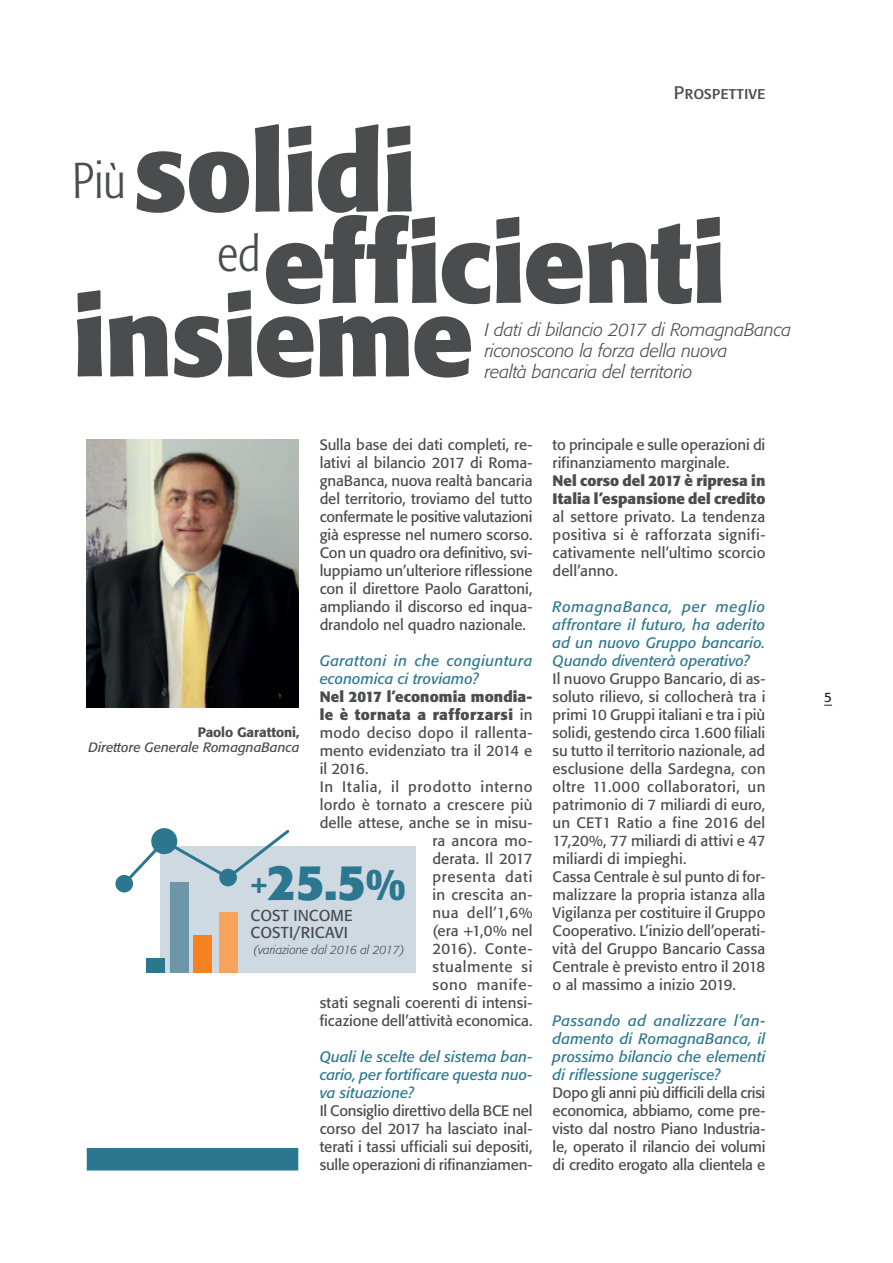
<style>
.page{position:relative;width:893px;height:1263px;background:#fff}
.page>*{position:absolute;margin:0;border:0;box-sizing:border-box;transform-origin:0 0}
.t1{font:700 109.5px/91.2px "Formata";letter-spacing:-.015em;color:#4b4c4d}
.t2{font:700 49.5px "Formata";color:#2b778f}
.t3{font:italic 300 18px/21px "Formata";letter-spacing:-.005em;color:#4b4c4d}
.t4{font:18px "Formata Regular SC";color:#4b4c4d}
.t5{font:15.6px/16.6px "Formata";letter-spacing:.01em;color:#4b4c4d}
.t6{font:15px/18px "Formata";letter-spacing:.005em;color:#4b4c4d;text-align:justify}
.t7{font:italic 15px/18px "Formata";letter-spacing:.005em;color:#2b778f;text-align:justify}
.t8{font:700 15px/18px "Formata";letter-spacing:.005em;color:#4b4c4d}
.t9{font:italic 15px/18px "Formata";letter-spacing:.025em;color:#2b778f}
.t10{font:15px "Formata";letter-spacing:.04em;color:#4b4c4d}
.t11{font:700 15px "Formata";letter-spacing:.025em;color:#4b4c4d}
.t12{font:15px "Formata";letter-spacing:.025em;color:#4b4c4d}
.t13{font:15px "Formata";letter-spacing:.05em;color:#4b4c4d}
.t14{font:15px "Formata";letter-spacing:.03em;color:#4b4c4d}
.t15{font:15px "Formata";letter-spacing:.045em;color:#4b4c4d}
.t16{font:italic 13.5px "Formata";letter-spacing:-.005em;color:#4b4c4d}
.t17{font:500 13.5px "Formata";letter-spacing:-.005em;color:#4b4c4d}
.t18{font:13.5px "Formata";color:#231f20}
.t19{font:italic 300 12px "Formata";letter-spacing:-.01em;color:#4b4c4d}
.s1{font-weight:300;font-stretch:condensed;font-size:49.65px}
.s2{font-weight:400}
.s3{font-size:25.65px}
.s4{font-size:44.25px}
</style>
<div class="page">
<img style="left:86px;top:439px;width:212px;height:268px">
<div style="left:87px;top:1148px;width:211px;height:22px;background:#2b778f"></div>
<div style="left:160px;top:846px;width:255px;height:126px;background:#cfd9e1"></div>
<div style="left:170px;top:882px;width:18px;height:90px;background:#6e96a9"></div>
<div style="left:194px;top:935px;width:18px;height:37px;background:#f58220"></div>
<div style="left:219px;top:912px;width:19px;height:60px;background:#f8a35c"></div>
<div style="left:147px;top:958px;width:18px;height:14px;background:#2b778f"></div>
<div style="left:115px;top:875px;width:18px;height:17px;background:#2b778f;border-radius:50%"></div>
<svg style="left:120px;top:828px;width:170px;height:60px"></svg>
<p class="t4" style="left:674px;top:82px;width:93px">Prospettive</p>
<h1 class="t1" style="left:217px;top:126px;width:510px;text-indent:-145px"><span class="s1">Più</span> solidi <sup>ed</sup>efficienti</h1>
<h1 class="t1" style="left:72px;top:291px;width:403px">insieme</h1>
<p class="t3" style="left:485px;top:319px;width:308px">I dati di bilancio 2017 di RomagnaBanca riconoscono la forza della nuova<br>realtà bancaria del territorio</p>
<p class="t6" style="left:320px;top:436px;width:214px">Sulla base dei dati completi, re&shy;lativi al bilancio 2017 di Roma&shy;gnaBanca, nuova realtà bancaria del territorio, troviamo del tutto confermate le positive valutazioni già espresse nel numero scorso.<br>Con un quadro ora definitivo, svi&shy;luppiamo un’ulteriore riflessione con il direttore Paolo Garattoni, ampliando il discorso ed inqua&shy;drandolo nel quadro nazionale.</p>
<p class="t9" style="left:320px;top:652px;width:214px">Garattoni in che congiuntura economica ci troviamo?</p>
<p class="t8" style="left:320px;top:688px;width:214px">Nel 2017 l’economia mondia-</p>
<p class="t11" style="left:320px;top:705px;width:214px">le è tornata a rafforzarsi <span class="s2">in</span></p>
<p class="t6" style="left:320px;top:724px;width:214px">modo deciso dopo il rallenta-</p>
<p class="t6" style="left:320px;top:742px;width:214px">mento evidenziato tra il 2014 e</p>
<p class="t6" style="left:320px;top:760px;width:50px">il 2016.</p>
<p class="t10" style="left:320px;top:778px;width:214px">In Italia, il prodotto interno</p>
<p class="t6" style="left:320px;top:796px;width:214px">lordo è tornato a crescere più</p>
<p class="t6" style="left:320px;top:814px;width:214px">delle attese, anche se in misu-</p>
<p class="t6" style="left:432px;top:832px;width:102px">ra ancora mo-</p>
<p class="t6" style="left:432px;top:850px;width:102px">derata. Il 2017</p>
<p class="t13" style="left:432px;top:868px;width:102px">presenta dati</p>
<p class="t12" style="left:432px;top:886px;width:102px">in crescita an-</p>
<p class="t6" style="left:432px;top:904px;width:102px">nua dell’1,6%</p>
<p class="t6" style="left:432px;top:922px;width:102px">(era +1,0% nel</p>
<p class="t14" style="left:432px;top:940px;width:102px">2016). Conte-</p>
<p class="t10" style="left:432px;top:958px;width:102px">stualmente si</p>
<p class="t15" style="left:432px;top:976px;width:102px">sono manife-</p>
<p class="t6" style="left:320px;top:994px;width:214px">stati segnali coerenti di intensi-</p>
<p class="t6" style="left:320px;top:1012px;width:214px">ficazione dell’attività economica.</p>
<p class="t7" style="left:320px;top:1048px;width:214px">Quali le scelte del sistema ban&shy;cario, per fortificare questa nuo&shy;va situazione?</p>
<p class="t6" style="left:320px;top:1102px;width:214px">Il Consiglio direttivo della BCE nel corso del 2017 ha lasciato inal&shy;terati i tassi ufficiali sui depositi, sulle operazioni di rifinanziamen-</p>
<p class="t17" style="left:198px;top:724px;width:103px">Paolo Garattoni,</p>
<p class="t16" style="left:89px;top:739px;width:212px">Direttore Generale RomagnaBanca</p>
<h2 class="t2" style="left:251px;top:852px;width:157px"><span class="s3">+</span>25.5<span class="s4">%</span></h2>
<p class="t5" style="left:251px;top:907px;width:104px">COST INCOME<br>COSTI/RICAVI</p>
<p class="t19" style="left:254px;top:943px;width:152px">(variazione dal 2016 al 2017)</p>
<p class="t6" style="left:553px;top:436px;width:214px">to principale e sulle operazioni di rifinanziamento marginale.</p>
<p class="t8" style="left:553px;top:472px;width:214px">Nel corso del 2017 è ripresa in<br>Italia l’espansione del credito</p>
<p class="t6" style="left:553px;top:508px;width:214px">al settore privato. La tendenza positiva si è rafforzata signifi&shy;cativamente nell’ultimo scorcio dell’anno.</p>
<p class="t7" style="left:553px;top:598px;width:214px">RomagnaBanca, per meglio affrontare il futuro, ha aderito ad un nuovo Gruppo bancario.<br>Quando diventerà operativo?</p>
<p class="t6" style="left:553px;top:670px;width:214px;text-align:left">Il nuovo Gruppo Bancario, di as&shy;soluto rilievo, si collocherà tra i primi 10 Gruppi italiani e tra i più solidi, gestendo circa 1.600 filiali su tutto il territorio nazionale, ad esclusione della Sardegna, con oltre 11.000 collaboratori, un patrimonio di 7 miliardi di euro, un CET1 Ratio a fine 2016 del<br>17,20%, 77 miliardi di attivi e 47 miliardi di impieghi.<br>Cassa Centrale è sul punto di for&shy;malizzare la propria istanza alla<br>Vigilanza per costituire il Gruppo<br>Cooperativo. L’inizio dell’operati&shy;vità del Gruppo Bancario Cassa<br>Centrale è previsto entro il 2018 o al massimo a inizio 2019.</p>
<p class="t7" style="left:553px;top:1012px;width:214px">Passando ad analizzare l’an&shy;damento di RomagnaBanca, il prossimo bilancio che elementi di riflessione suggerisce?</p>
<p class="t6" style="left:553px;top:1084px;width:214px">Dopo gli anni più difficili della crisi economica, abbiamo, come pre&shy;visto dal nostro Piano Industria&shy;le, operato il rilancio dei volumi di credito erogato alla clientela e</p>
<p class="t18" style="left:824px;top:689px;width:9px">5</p>
</div>
